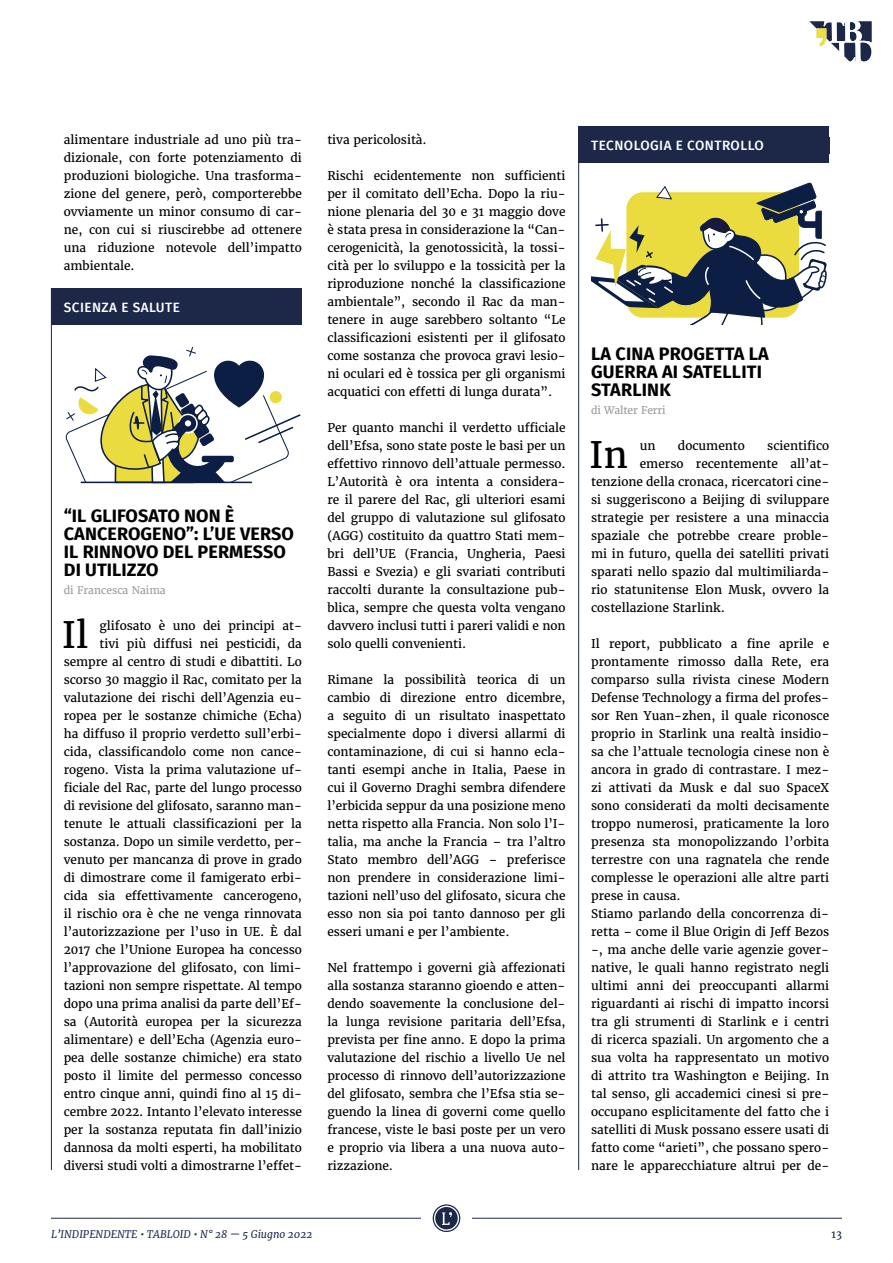
<style>
.page{position:relative;width:893px;height:1263px;background:#fff}
.page>*{position:absolute;margin:0;border:0;box-sizing:border-box;transform-origin:0 0}
.t1{font:36.15px "Merriweather";color:#000}
.t2{font:700 18px/18px "Fira Sans";letter-spacing:.005em;color:#000}
.t3{font:500 13.5px "Fira Sans";letter-spacing:.035em;color:#fff}
.t4{font:12px/18px "Merriweather";color:#000;text-align:justify}
.t5{font:italic 10.5px "Merriweather";color:#1d2849}
.t6{font:10.5px "Merriweather";letter-spacing:-.005em;color:#9d9d9c}
.t7{font:10.5px "Merriweather";color:#1d2849}
</style>
<div class="page">
<hr style="left:51px;top:1218px;width:370px;height:1px;background:#1d2849">
<hr style="left:472px;top:1218px;width:370px;height:1px;background:#1d2849">
<svg style="left:433px;top:1204px;width:27px;height:28px"></svg>
<svg style="left:809px;top:21px;width:63px;height:41px"></svg>
<div style="left:51px;top:288px;width:251px;height:36px;background:#1d2849"></div>
<hr style="left:51px;top:288px;width:1px;height:882px;background:#1d2849">
<svg style="left:65px;top:346px;width:236px;height:137px"></svg>
<div style="left:270px;top:391px;width:12px;height:12px;background:#eadc3e;border-radius:50%"></div>
<div style="left:578px;top:126px;width:251px;height:36px;background:#1d2849"></div>
<hr style="left:578px;top:126px;width:1px;height:1044px;background:#1d2849">
<svg style="left:591px;top:182px;width:236px;height:142px"></svg>
<p class="t4" style="left:64px;top:131px;width:240px">alimentare industriale ad uno più tra&shy;dizionale, con forte potenziamento di produzioni biologiche. Una trasforma&shy;zione del genere, però, comporterebbe ovviamente un minor consumo di car&shy;ne, con cui si riuscirebbe ad ottenere una riduzione notevole dell’impatto ambientale.</p>
<p class="t3" style="left:64px;top:297px;width:118px">SCIENZA E SALUTE</p>
<h2 class="t2" style="left:64px;top:505px;width:232px">“IL GLIFOSATO NON È<br>CANCEROGENO”: L’UE VERSO<br>IL RINNOVO DEL PERMESSO<br>DI UTILIZZO</h2>
<p class="t6" style="left:64px;top:584px;width:104px">di Francesca Naima</p>
<h1 class="t1" style="left:62px;top:612px;width:28px">Il</h1>
<p class="t4" style="left:64px;top:617px;width:240px;text-align:right">glifosato è uno dei principi at-<br>tivi più diffusi nei pesticidi, da sempre al centro di studi e dibattiti. Lo scorso 30 maggio il Rac, comitato per la valutazione dei rischi dell’Agenzia eu&shy;ropea per le sostanze chimiche (Echa) ha diffuso il proprio verdetto sull’erbi&shy;cida, classificandolo come non cance&shy;rogeno. Vista la prima valutazione uf&shy;ficiale del Rac, parte del lungo processo di revisione del glifosato, saranno man&shy;tenute le attuali classificazioni per la sostanza. Dopo un simile verdetto, per&shy;venuto per mancanza di prove in grado di dimostrare come il famigerato erbi&shy;cida sia effettivamente cancerogeno, il rischio ora è che ne venga rinnovata l’autorizzazione per l’uso in UE. È dal 2017 che l’Unione Europea ha concesso l’approvazione del glifosato, con limi&shy;tazioni non sempre rispettate. Al tempo dopo una prima analisi da parte dell’Ef&shy;sa (Autorità europea per la sicurezza alimentare) e dell’Echa (Agenzia euro&shy;pea delle sostanze chimiche) era stato posto il limite del permesso concesso entro cinque anni, quindi fino al 15 di&shy;cembre 2022. Intanto l’elevato interesse per la sostanza reputata fin dall’inizio dannosa da molti esperti, ha mobilitato diversi studi volti a dimostrarne l’effet-</p>
<p class="t4" style="left:327px;top:131px;width:101px">tiva pericolosità.</p>
<p class="t4" style="left:327px;top:167px;width:240px">Rischi ecidentemente non sufficienti per il comitato dell’Echa. Dopo la riu&shy;nione plenaria del 30 e 31 maggio dove è stata presa in considerazione la “Can&shy;cerogenicità, la genotossicità, la tossi&shy;cità per lo sviluppo e la tossicità per la riproduzione nonché la classificazione ambientale”, secondo il Rac da man&shy;tenere in auge sarebbero soltanto “Le classificazioni esistenti per il glifosato come sostanza che provoca gravi lesio&shy;ni oculari ed è tossica per gli organismi acquatici con effetti di lunga durata”.</p>
<p class="t4" style="left:327px;top:419px;width:240px">Per quanto manchi il verdetto ufficiale dell’Efsa, sono state poste le basi per un effettivo rinnovo dell’attuale permesso.<br>L’Autorità è ora intenta a considera&shy;re il parere del Rac, gli ulteriori esami del gruppo di valutazione sul glifosato (AGG) costituito da quattro Stati mem&shy;bri dell’UE (Francia, Ungheria, Paesi Bassi e Svezia) e gli svariati contributi raccolti durante la consultazione pub&shy;blica, sempre che questa volta vengano davvero inclusi tutti i pareri validi e non solo quelli convenienti.</p>
<p class="t4" style="left:327px;top:671px;width:240px">Rimane la possibilità teorica di un cambio di direzione entro dicembre, a seguito di un risultato inaspettato specialmente dopo i diversi allarmi di contaminazione, di cui si hanno ecla&shy;tanti esempi anche in Italia, Paese in cui il Governo Draghi sembra difendere l’erbicida seppur da una posizione meno netta rispetto alla Francia. Non solo l’I&shy;talia, ma anche la Francia – tra l’altro Stato membro dell’AGG – preferisce non prendere in considerazione limi&shy;tazioni nell’uso del glifosato, sicura che esso non sia poi tanto dannoso per gli esseri umani e per l’ambiente.</p>
<p class="t4" style="left:327px;top:959px;width:240px">Nel frattempo i governi già affezionati alla sostanza staranno gioendo e atten&shy;dendo soavemente la conclusione del&shy;la lunga revisione paritaria dell’Efsa, prevista per fine anno. E dopo la prima valutazione del rischio a livello Ue nel processo di rinnovo dell’autorizzazione del glifosato, sembra che l’Efsa stia se&shy;guendo la linea di governi come quello francese, viste le basi poste per un vero e proprio via libera a una nuova auto&shy;rizzazione.</p>
<p class="t3" style="left:591px;top:135px;width:174px">TECNOLOGIA E CONTROLLO</p>
<h2 class="t2" style="left:591px;top:343px;width:179px">LA CINA PROGETTA LA<br>GUERRA AI SATELLITI<br>STARLINK</h2>
<p class="t6" style="left:591px;top:404px;width:76px">di Walter Ferri</p>
<h1 class="t1" style="left:589px;top:432px;width:41px">In</h1>
<p class="t4" style="left:640px;top:437px;width:17px">un</p>
<p class="t4" style="left:678px;top:437px;width:68px">documento</p>
<p class="t4" style="left:767px;top:437px;width:63px">scientifico</p>
<p class="t4" style="left:640px;top:455px;width:191px">emerso recentemente all’at-</p>
<p class="t4" style="left:591px;top:473px;width:240px">tenzione della cronaca, ricercatori cine-</p>
<p class="t4" style="left:591px;top:491px;width:240px">si suggeriscono a Beijing di sviluppare</p>
<p class="t4" style="left:591px;top:509px;width:240px">strategie per resistere a una minaccia</p>
<p class="t4" style="left:591px;top:527px;width:240px">spaziale che potrebbe creare proble-</p>
<p class="t4" style="left:591px;top:545px;width:240px">mi in futuro, quella dei satelliti privati</p>
<p class="t4" style="left:591px;top:563px;width:240px">sparati nello spazio dal multimiliarda-</p>
<p class="t4" style="left:591px;top:581px;width:240px">rio statunitense Elon Musk, ovvero la</p>
<p class="t4" style="left:591px;top:599px;width:135px">costellazione Starlink.</p>
<p class="t4" style="left:591px;top:635px;width:240px;text-align:left">Il report, pubblicato a fine aprile e prontamente rimosso dalla Rete, era comparso sulla rivista cinese Modern Defense Technology a firma del profes&shy;sor Ren Yuan-zhen, il quale riconosce proprio in Starlink una realtà insidio&shy;sa che l’attuale tecnologia cinese non è ancora in grado di contrastare. I mez&shy;zi attivati da Musk e dal suo SpaceX sono considerati da molti decisamente troppo numerosi, praticamente la loro presenza sta monopolizzando l’orbita terrestre con una ragnatela che rende complesse le operazioni alle altre parti prese in causa.<br>Stiamo parlando della concorrenza di&shy;retta – come il Blue Origin di Jeff Bezos -, ma anche delle varie agenzie gover&shy;native, le quali hanno registrato negli ultimi anni dei preoccupanti allarmi riguardanti ai rischi di impatto incorsi tra gli strumenti di Starlink e i centri di ricerca spaziali. Un argomento che a sua volta ha rappresentato un motivo di attrito tra Washington e Beijing. In tal senso, gli accademici cinesi si pre&shy;occupano esplicitamente del fatto che i satelliti di Musk possano essere usati di fatto come “arieti”, che possano spero&shy;nare le apparecchiature altrui per de-</p>
<p class="t5" style="left:51px;top:1227px;width:263px">L’INDIPENDENTE • TABLOID • N° 28 — 5 Giugno 2022</p>
<p class="t7" style="left:831px;top:1227px;width:12px">13</p>
</div>
